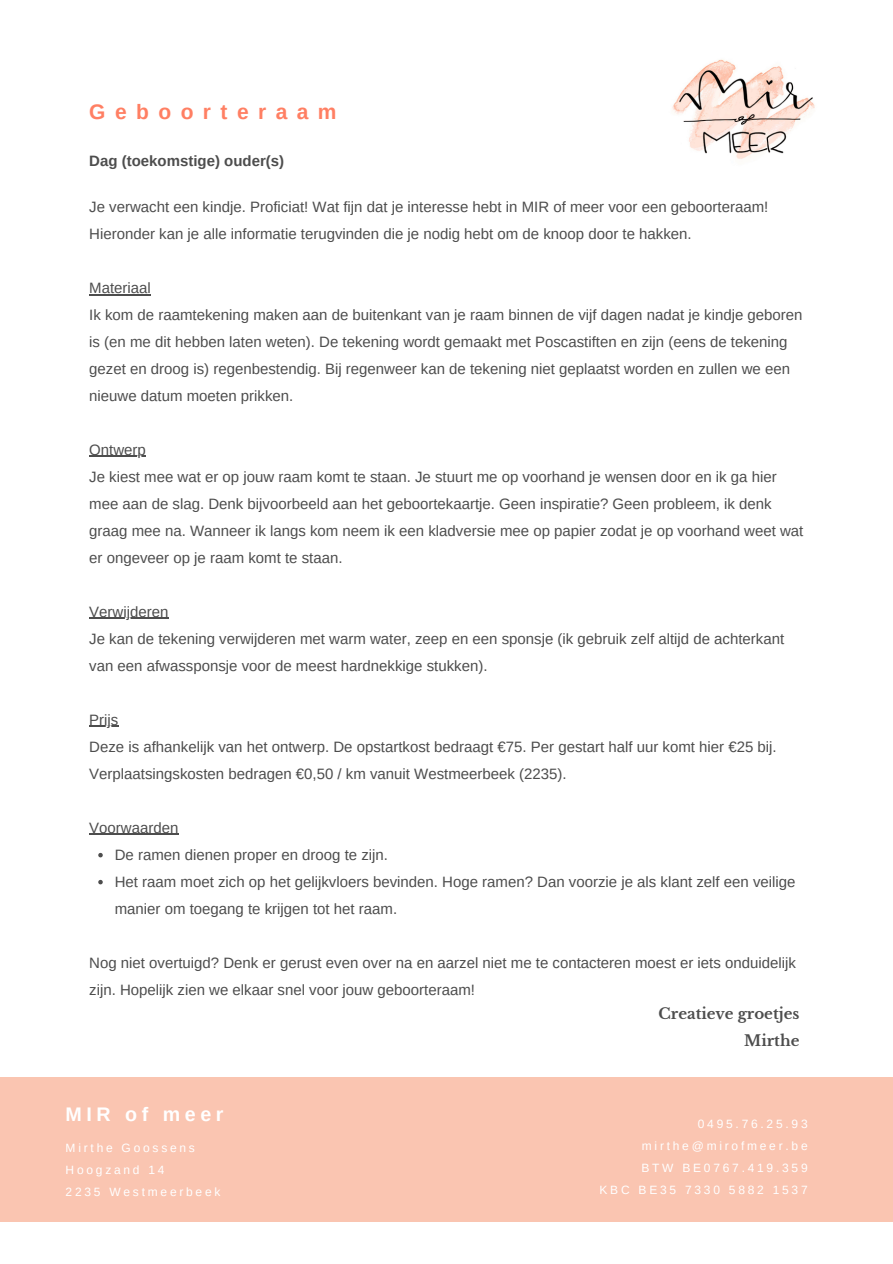
<style>
.page{position:relative;width:893px;height:1264px;background:#fff}
.page>*{position:absolute;margin:0;border:0;box-sizing:border-box;transform-origin:0 0}
.t1{font:700 21px "Arimo";letter-spacing:.45em;color:#ff7f63}
.t2{font:700 19.65px "Arimo";letter-spacing:.23em;color:#fff}
.t3{font:15px/27px "Arimo";color:#4d4d4d}
.t4{font:700 15px "Arimo";color:#4d4d4d}
.t5{font:700 15px/27px "Libre Baskerville";color:#4d4d4d;text-align:right}
.t6{font:12px/22px "Arimo";letter-spacing:.23em;color:#fff}
</style>
<div class="page">
<div style="left:0;top:1077px;width:892px;height:144px;background:#fac5b1"></div>
<img style="left:672px;top:59px;width:143px;height:100px">
<svg style="left:98px;top:852px;width:5px;height:5px"></svg>
<svg style="left:98px;top:879px;width:5px;height:5px"></svg>
<hr style="left:89px;top:294px;width:62px;height:1px;background:#4d4d4d">
<hr style="left:89px;top:456px;width:57px;height:1px;background:#4d4d4d">
<hr style="left:89px;top:618px;width:79px;height:1px;background:#4d4d4d">
<hr style="left:89px;top:725px;width:29px;height:2px;background:#4d4d4d">
<hr style="left:89px;top:833px;width:89px;height:2px;background:#4d4d4d">
<h1 class="t1" style="left:89px;top:100px;width:249px">Geboorteraam</h1>
<p class="t4" style="left:89px;top:152px;width:196px">Dag (toekomstige) ouder(s)</p>
<p class="t3" style="left:89px;top:193px;width:680px">Je verwacht een kindje. Proficiat! Wat fijn dat je interesse hebt in MIR of meer voor een geboorteraam!<br>Hieronder kan je alle informatie terugvinden die je nodig hebt om de knoop door te hakken.</p>
<p class="t3" style="left:89px;top:274px;width:714px">Materiaal<br>Ik kom de raamtekening maken aan de buitenkant van je raam binnen de vijf dagen nadat je kindje geboren is (en me dit hebben laten weten). De tekening wordt gemaakt met Poscastiften en zijn (eens de tekening gezet en droog is) regenbestendig. Bij regenweer kan de tekening niet geplaatst worden en zullen we een nieuwe datum moeten prikken.</p>
<p class="t3" style="left:89px;top:436px;width:715px">Ontwerp<br>Je kiest mee wat er op jouw raam komt te staan. Je stuurt me op voorhand je wensen door en ik ga hier mee aan de slag. Denk bijvoorbeeld aan het geboortekaartje. Geen inspiratie? Geen probleem, ik denk graag mee na. Wanneer ik langs kom neem ik een kladversie mee op papier zodat je op voorhand weet wat er ongeveer op je raam komt te staan.</p>
<p class="t3" style="left:89px;top:598px;width:696px">Verwijderen<br>Je kan de tekening verwijderen met warm water, zeep en een sponsje (ik gebruik zelf altijd de achterkant van een afwassponsje voor de meest hardnekkige stukken).</p>
<p class="t3" style="left:89px;top:706px;width:689px">Prijs<br>Deze is afhankelijk van het ontwerp. De opstartkost bedraagt €75. Per gestart half uur komt hier €25 bij.<br>Verplaatsingskosten bedragen €0,50 / km vanuit Westmeerbeek (2235).</p>
<p class="t3" style="left:89px;top:814px;width:91px">Voorwaarden</p>
<p class="t3" style="left:115px;top:841px;width:682px">De ramen dienen proper en droog te zijn.<br>Het raam moet zich op het gelijkvloers bevinden. Hoge ramen? Dan voorzie je als klant zelf een veilige manier om toegang te krijgen tot het raam.</p>
<p class="t3" style="left:89px;top:948px;width:708px">Nog niet overtuigd? Denk er gerust even over na en aarzel niet me te contacteren moest er iets onduidelijk zijn. Hopelijk zien we elkaar snel voor jouw geboorteraam!</p>
<p class="t5" style="left:658px;top:1000px;width:142px">Creatieve groetjes<br>Mirthe</p>
<h2 class="t2" style="left:66px;top:1102px;width:159px">MIR of meer</h2>
<p class="t6" style="left:66px;top:1137px;width:156px">Mirthe Goossens<br>Hoogzand 14<br>2235 Westmeerbeek</p>
<p class="t6" style="left:599px;top:1112px;width:209px;text-align:right">0495.76.25.93 mirthe@mirofmeer.be<br>BTW BE0767.419.359<br>KBC BE35 7330 5882 1537</p>
</div>
